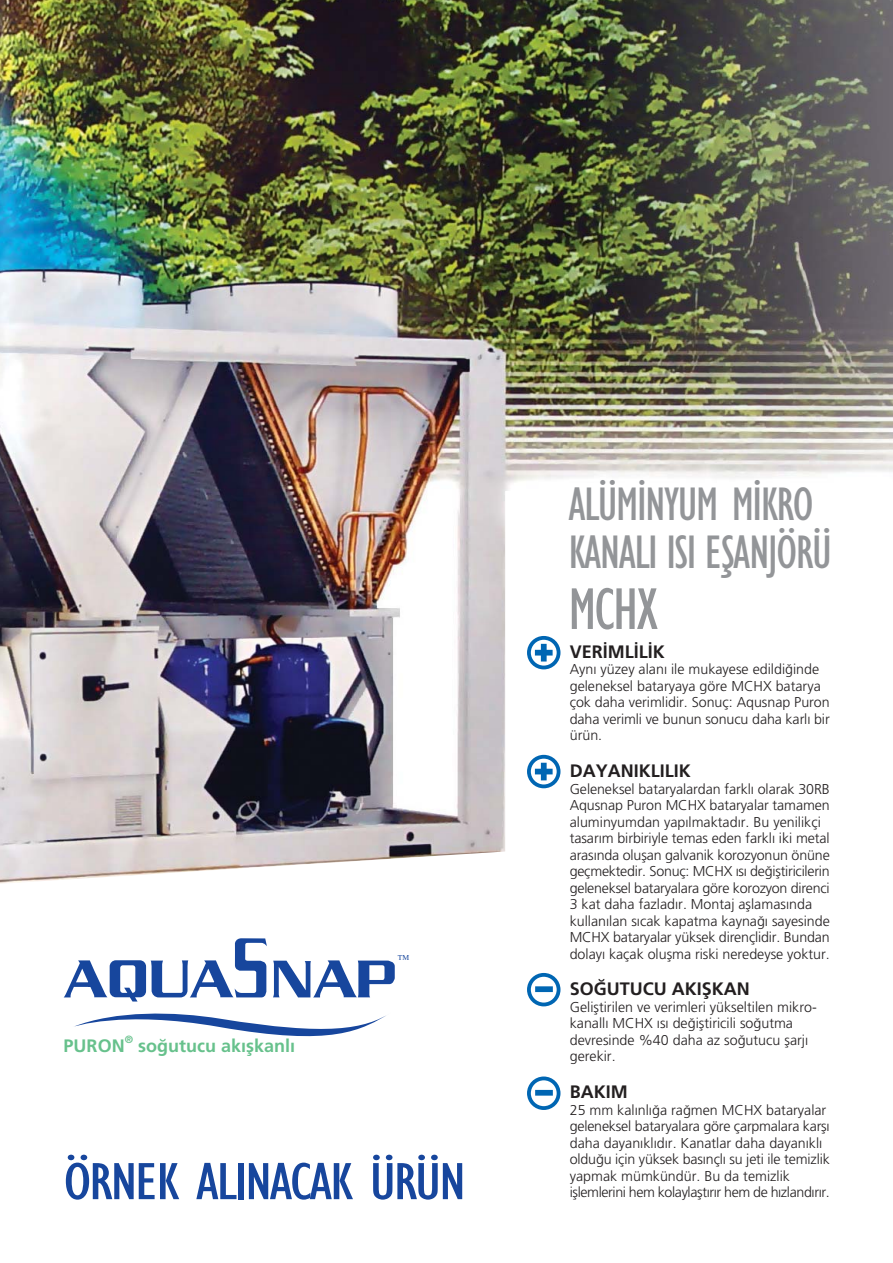
<style>
.page{position:relative;width:893px;height:1263px;background:#fff}
.page>*{position:absolute;margin:0;border:0;box-sizing:border-box;transform-origin:0 0}
.t1{font:60.75px "Gill Sans Condensed";color:#939598}
.t2{font:54px "Gill Sans Condensed";letter-spacing:-.035em;color:#17469d;scale:1.2 1}
.t3{font:48.6px/48.6px "Gill Sans Condensed";letter-spacing:-.03em;color:#939598}
.t4{font:700 18px "Frutiger";color:#231f20}
.t5{font:700 18px "Frutiger";color:#67c18c}
.t6{font:300 14.25px/16.5px "Frutiger";color:#231f20}
.t7{font:700 10.5px "Frutiger";color:#67c18c}
.t8{font:7.5px "Times Turk";color:#17469d}
</style>
<div class="page">
<img style="left:0;top:0;width:892px;height:884px">
<svg style="left:74px;top:1013px;width:312px;height:24px"></svg>
<svg style="left:273px;top:960px;width:122px;height:37px"></svg>
<svg style="left:64px;top:938px;width:203px;height:64px"></svg>
<div style="left:527px;top:973px;width:33px;height:33px;border:4px solid #0066b3;border-radius:50%"></div>
<div style="left:535px;top:986px;width:18px;height:6px;background:#0066b3"></div>
<div style="left:527px;top:636px;width:33px;height:33px;border:4px solid #0066b3;border-radius:50%"></div>
<div style="left:535px;top:650px;width:17px;height:6px;background:#0066b3"></div>
<div style="left:541px;top:644px;width:5px;height:18px;background:#0066b3"></div>
<div style="left:527px;top:755px;width:33px;height:33px;border:4px solid #0066b3;border-radius:50%"></div>
<div style="left:535px;top:769px;width:17px;height:5px;background:#0066b3"></div>
<div style="left:541px;top:763px;width:5px;height:17px;background:#0066b3"></div>
<div style="left:527px;top:1077px;width:33px;height:33px;border:4px solid #0066b3;border-radius:50%"></div>
<div style="left:535px;top:1090px;width:18px;height:6px;background:#0066b3"></div>
<p class="t5" style="left:64px;top:1038px;width:63px">PURON</p>
<p class="t7" style="left:125px;top:1035px;width:10px">®</p>
<p class="t5" style="left:138px;top:1038px;width:159px">so¤utucu ak›flkanl›</p>
<p class="t8" style="left:398px;top:953px;width:13px">TM</p>
<h2 class="t2" style="left:64px;top:1149px;width:336px">ÖRNEK ALINACAK ÜRÜN</h2>
<h3 class="t3" style="left:568px;top:478px;width:265px">ALÜM‹NYUM M‹KRO<br>KANALI ISI EfiANJÖRÜ</h3>
<h1 class="t1" style="left:568px;top:572px;width:91px">MCHX</h1>
<p class="t4" style="left:569px;top:644px;width:97px">VER‹ML‹L‹K</p>
<p class="t6" style="left:569px;top:662px;width:261px">Aynı yüzey alanı ile mukayese edildi¤inde geleneksel bataryaya göre MCHX batarya çok daha verimlidir. Sonuç: Aqusnap Puron daha verimli ve bunun sonucu daha karlı bir ürün.</p>
<p class="t4" style="left:569px;top:764px;width:123px">DAYANIKLILIK</p>
<p class="t6" style="left:569px;top:781px;width:261px">Geleneksel bataryalardan farklı olarak 30RB Aqusnap Puron MCHX bataryalar tamamen aluminyumdan yapılmaktadır. Bu yenilikçi tasarım birbiriyle temas eden farklı iki metal arasında oluflan galvanik korozyonun önüne geçmektedir. Sonuç: MCHX ısı de¤ifltiricilerin geleneksel bataryalara göre korozyon direnci 3 kat daha fazladır. Montaj afllamasında kullanılan sıcak kapatma kayna¤ı sayesinde MCHX bataryalar yüksek dirençlidir. Bundan dolayı kaçak oluflma riski neredeyse yoktur.</p>
<p class="t4" style="left:569px;top:982px;width:182px">SO⁄UTUCU AKIfiKAN</p>
<p class="t6" style="left:569px;top:1000px;width:248px">Gelifltirilen ve verimleri yükseltilen mikro&shy;kanallı MCHX ısı de¤ifltiricili so¤utma devresinde %40 daha az so¤utucu flarjı gerekir.</p>
<p class="t4" style="left:569px;top:1085px;width:59px">BAKIM</p>
<p class="t6" style="left:569px;top:1102px;width:261px">25 mm kalınlı¤a ra¤men MCHX bataryalar geleneksel bataryalara göre çarpmalara karflı daha dayanıklıdır. Kanatlar daha dayanıklı oldu¤u için yüksek basınçlı su jeti ile temizlik yapmak mümkündür. Bu da temizlik ifllemlerini hem kolaylafltırır hem de hızlandırır.</p>
</div>
